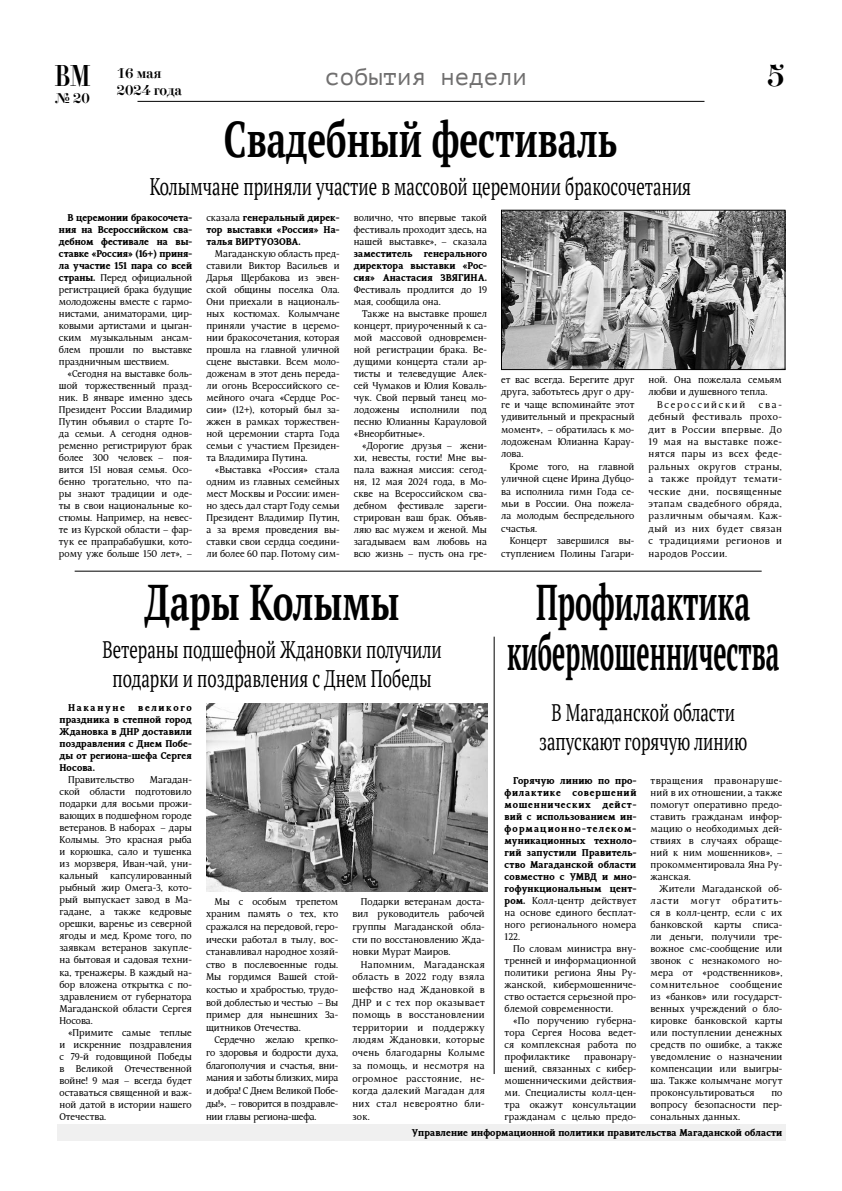
<style>
.page{position:relative;width:842px;height:1191px;background:#fff}
.page>*{position:absolute;margin:0;border:0;box-sizing:border-box;transform-origin:0 0}
.t1{font:700 50px/50px "PT Serif";color:#000;text-align:center;scale:.57 1}
.t2{font:700 50px "PT Serif";color:#000;scale:.7 1}
.t3{font:30px "Didona C";color:#000}
.t4{font:24px/28.8px "PT Serif";color:#000;text-align:center;scale:.7 1}
.t5{font:24px "PT Mono";color:#706f6f}
.t6{font:14px/16.8px "Didona C";color:#000}
.t7{font:10px/12px "Kundera";color:#000;text-align:justify}
.t8{font:700 10px/12px "Kundera";color:#000;text-align:justify}
.t9{font:10px "Kundera";letter-spacing:.175em;color:#000}
.t10{font:700 10px "Kundera";letter-spacing:.155em;color:#000}
.s1{font-size:30px}
.s2{font-weight:700}
.s3{font-weight:400}
</style>
<div class="page">
<hr style="left:137px;top:101px;width:567px;height:1px;background:#000">
<div style="left:57px;top:1124px;width:728px;height:16px;background:#f0f0f0"></div>
<img style="left:503px;top:212px;width:280px;height:156px">
<div style="left:501px;top:210px;width:284px;height:160px;border:1px solid #000"></div>
<img style="left:206px;top:704px;width:282px;height:187px">
<hr style="left:75px;top:571px;width:687px;height:1px;background:#000">
<hr style="left:494px;top:636px;width:1px;height:438px;background:#000">
<h3 class="t6" style="left:117px;top:65px;width:67px;text-indent:-62px"><span class="s1">ВМ</span> 16 мая<br>2024 года</h3>
<h2 class="t3" style="left:767px;top:60px;width:19px">5</h2>
<h3 class="t6" style="left:55px;top:90px;width:36px">№ 20</h3>
<h3 class="t5" style="left:325px;top:63px;width:203px">события недели</h3>
<h1 class="t2" style="left:224px;top:107px;width:564px">Свадебный фестиваль</h1>
<h3 class="t4" style="left:150px;top:172px;width:775px">Колымчане приняли участие в массовой церемонии бракосочетания</h3>
<p class="t7" style="left:59px;top:211px;width:135px;text-indent:8px"><span class="s2">В церемонии бракосочета&shy;ния на Всероссийском сва&shy;дебном фестивале на вы&shy;ставке «Россия» (16+) приня&shy;ла участие 151 пара со всей страны.</span> Перед официальной регистрацией брака будущие молодожены вместе с гармо&shy;нистами, аниматорами, цир&shy;ковыми артистами и цыган&shy;ским музыкальным ансам&shy;блем прошли по выставке праздничным шествием.</p>
<p class="t7" style="left:59px;top:367px;width:135px;text-indent:8px">«Сегодня на выставке боль&shy;шой торжественный празд&shy;ник. В январе именно здесь Президент России Владимир Путин объявил о старте Го&shy;да семьи. А сегодня однов&shy;ременно регистрируют брак более 300 человек – поя&shy;вится 151 новая семья. Осо&shy;бенно трогательно, что па&shy;ры знают традиции и оде&shy;ты в свои национальные ко&shy;стюмы. Например, на невес&shy;те из Курской области – фар&shy;тук ее прапрабабушки, кото&shy;рому уже больше 150 лет», –</p>
<p class="t8" style="left:206px;top:211px;width:135px"><span class="s3">сказала</span> генеральный дирек&shy;тор выставки «Россия» На&shy;талья Виртуозова.</p>
<p class="t7" style="left:206px;top:247px;width:135px;text-indent:8px">Магаданскую область пред&shy;ставили Виктор Васильев и Дарья Щербакова из эвен&shy;ской общины поселка Ола.<br>Они приехали в националь&shy;ных костюмах. Колымчане приняли участие в церемо&shy;нии бракосочетания, которая прошла на главной уличной сцене выставки. Всем моло&shy;доженам в этот день переда&shy;ли огонь Всероссийского се&shy;мейного очага «Сердце Рос&shy;сии» (12+), который был за&shy;жжен в рамках торжествен&shy;ной церемонии старта Года семьи c участием Президен&shy;та Владимира Путина.</p>
<p class="t7" style="left:206px;top:463px;width:135px;text-indent:8px">«Выставка «Россия» стала одним из главных семейных мест Москвы и России: имен&shy;но здесь дал старт Году семьи Президент Владимир Путин, а за время проведения вы&shy;ставки свои сердца соедини&shy;ли более 60 пар. Потому сим-</p>
<p class="t7" style="left:354px;top:211px;width:135px">волично, что впервые такой фестиваль проходит здесь, на нашей выставке», – сказала</p>
<p class="t8" style="left:354px;top:247px;width:135px">заместитель генерального директора выставки «Рос&shy;сия» Анастасия Звягина.</p>
<p class="t7" style="left:354px;top:283px;width:135px">Фестиваль продлится до 19 мая, сообщила она.</p>
<p class="t7" style="left:354px;top:307px;width:135px;text-indent:9px">Также на выставке прошел концерт, приуроченный к са&shy;мой массовой одновремен&shy;ной регистрации брака. Ве&shy;дущими концерта стали ар&shy;тисты и телеведущие Алек&shy;сей Чумаков и Юлия Коваль&shy;чук. Свой первый танец мо&shy;лодожены исполнили под песню Юлианны Карауловой «Внеорбитные».</p>
<p class="t7" style="left:354px;top:439px;width:135px;text-indent:9px">«Дорогие друзья – жени&shy;хи, невесты, гости! Мне вы&shy;пала важная миссия: сегод&shy;ня, 12 мая 2024 года, в Мо&shy;скве на Всероссийском сва&shy;дебном фестивале зареги&shy;стрирован ваш брак. Объяв&shy;ляю вас мужем и женой. Мы загадываем вам любовь на всю жизнь – пусть она гре-</p>
<p class="t7" style="left:649px;top:374px;width:135px">ной. Она пожелала семьям</p>
<p class="t7" style="left:649px;top:386px;width:120px">любви и душевного тепла.</p>
<p class="t9" style="left:657px;top:399px;width:90px">Всероссийский</p>
<p class="t7" style="left:501px;top:374px;width:135px;line-height:12.4px">ет вас всегда. Берегите друг друга, заботьтесь друг о дру&shy;ге и чаще вспоминайте этот удивительный и прекрасный момент», – обратилась к мо&shy;лодоженам Юлианна Карау&shy;лова.</p>
<p class="t7" style="left:501px;top:460px;width:135px;line-height:12.4px;text-indent:8px">Кроме того, на главной уличной сцене Ирина Дубцо&shy;ва исполнила гимн Года се&shy;мьи в России. Она пожела&shy;ла молодым беспредельного счастья.</p>
<p class="t7" style="left:501px;top:535px;width:135px;line-height:12.5px;text-align:right">Концерт завершился вы&shy;ступлением Полины Гагари-</p>
<p class="t7" style="left:649px;top:398px;width:135px;line-height:12.4px;text-indent:110px">сва&shy;дебный фестиваль прохо&shy;дит в России впервые. До 19 мая на выставке поже&shy;нятся пары из всех феде&shy;ральных округов страны, а также пройдут темати&shy;ческие дни, посвященные этапам свадебного обряда, различным обычаям. Каж&shy;дый из них будет связан с традициями регионов и народов России.</p>
<h1 class="t1" style="left:507px;top:576px;width:480px">Профилактика кибермошенничества</h1>
<h3 class="t4" style="left:539px;top:698px;width:299px">В Магаданской области запускают горячую линию</h3>
<p class="t8" style="left:505px;top:774px;width:133px;text-indent:8px">Горячую линию по про&shy;филактике совершений мошеннических дейст&shy;вий с использованием ин&shy;формационно-телеком&shy;муникационных техноло&shy;гий запустили Правитель&shy;ство Магаданской области совместно с УМВД и мно&shy;гофункциональным цент&shy;ром. <span class="s3">Колл-центр действует на основе единого бесплат&shy;ного регионального номера 122.</span></p>
<p class="t7" style="left:505px;top:942px;width:133px;text-indent:8px">По словам министра вну&shy;тренней и информационной политики региона Яны Ру&shy;жанской, кибермошенниче&shy;ство остается серьезной про&shy;блемой современности.</p>
<p class="t7" style="left:505px;top:1014px;width:133px;text-indent:8px">«По поручению губерна&shy;тора Сергея Носова ведет&shy;ся комплексная работа по профилактике</p>
<h1 class="t2" style="left:145px;top:569px;width:366px">Дары Колымы</h1>
<h3 class="t4" style="left:102px;top:635px;width:487px">Ветераны подшефной Ждановки получили подарки и поздравления с Днем Победы</h3>
<p class="t10" style="left:68px;top:702px;width:59px">Накануне</p>
<p class="t8" style="left:60px;top:702px;width:134px;text-indent:79px">великого праздника в степной город Ждановка в ДНР доставили поздравления с Днем Побе&shy;ды от региона-шефа Сергея Носова.</p>
<p class="t7" style="left:68px;top:774px;width:68px">Правительство</p>
<p class="t7" style="left:60px;top:774px;width:134px;text-indent:90px">Магадан&shy;ской области подготовило подарки для восьми прожи&shy;вающих в подшефном городе ветеранов. В наборах – дары Колымы. Это красная рыба и корюшка, сало и тушенка из морзверя, Иван-чай, уни&shy;кальный капсулированный рыбный жир Омега-3, кото&shy;рый выпускает завод в Ма&shy;гадане, а также кедровые орешки, варенье из северной ягоды и мед. Кроме того, по заявкам ветеранов закупле&shy;на бытовая и садовая техни&shy;ка, тренажеры. В каждый на&shy;бор вложена открытка с по&shy;здравлением от губернатора Магаданской области Сергея Носова.</p>
<p class="t7" style="left:60px;top:1026px;width:134px;text-indent:9px">«Примите самые теплые и искренние поздравления с 79-й годовщиной Победы в Великой Отечественной войне! 9 мая – всегда будет оставаться священной и важ&shy;ной датой в истории нашего Отечества.</p>
<p class="t7" style="left:651px;top:774px;width:133px">твращения правонаруше&shy;ний в их отношении, а также помогут оперативно предо&shy;ставить гражданам инфор&shy;мацию о необходимых дей&shy;ствиях в случаях обраще&shy;ний к ним мошенников», – прокомментировала Яна Ру&shy;жанская.</p>
<p class="t7" style="left:651px;top:882px;width:133px;text-indent:8px">Жители Магаданской об&shy;ласти могут обратить&shy;ся в колл-центр, если с их банковской карты списа&shy;ли деньги, получили тре&shy;вожное смс-сообщение или звонок с незнакомого но&shy;мера от «родственников», сомнительное сообщение из «банков» или государст&shy;венных учреждений о бло&shy;кировке банковской карты или поступлении денежных средств по ошибке, а также уведомление о назначении компенсации или выигры&shy;ша. Также колымчане могут проконсультироваться</p>
<p class="t7" style="left:206px;top:895px;width:134px;line-height:12.6px;text-indent:8px">Мы с особым трепетом храним память о тех, кто сражался на передовой, геро&shy;ически работал в тылу, вос&shy;станавливал народное хозяй&shy;ство в послевоенные годы.<br>Мы гордимся Вашей стой&shy;костью и храбростью, трудо&shy;вой доблестью и честью – Вы пример для нынешних За&shy;щитников Отечества.</p>
<p class="t7" style="left:206px;top:1034px;width:134px;line-height:12.7px;text-indent:8px">Сердечно желаю крепко&shy;го здоровья и бодрости духа, благополучия и счастья, вни&shy;мания и заботы близких, мира и добра! С Днем Великой Побе&shy;ды!», – говорится в поздравле&shy;нии главы региона-шефа.</p>
<p class="t7" style="left:352px;top:895px;width:134px;line-height:12.6px;text-indent:8px">Подарки ветеранам доста&shy;вил руководитель рабочей группы Магаданской обла&shy;сти по восстановлению Жда&shy;новки Мурат Маиров.</p>
<p class="t7" style="left:352px;top:958px;width:134px;line-height:12.7px;text-indent:8px">Напомним, Магаданская область в 2022 году взяла шефство над Ждановкой в ДНР и с тех пор оказывает помощь в восстановлении территории и поддержку людям Ждановки, которые очень благодарны Колыме за помощь, и несмотря на огромное расстояние, не&shy;когда далекий Магадан для них стал невероятно бли&shy;зок.</p>
<p class="t7" style="left:505px;top:1050px;width:133px;text-indent:79px">правонару&shy;шений, связанных с кибер&shy;мошенническими действия&shy;ми. Специалисты колл-цен&shy;тра окажут консультации гражданам с целью предо-</p>
<p class="t7" style="left:651px;top:1086px;width:133px;text-indent:121px">по вопросу безопасности пер&shy;сональных данных.</p>
<p class="t8" style="left:412px;top:1127px;width:372px">Управление информационной политики правительства Магаданской области</p>
</div>
